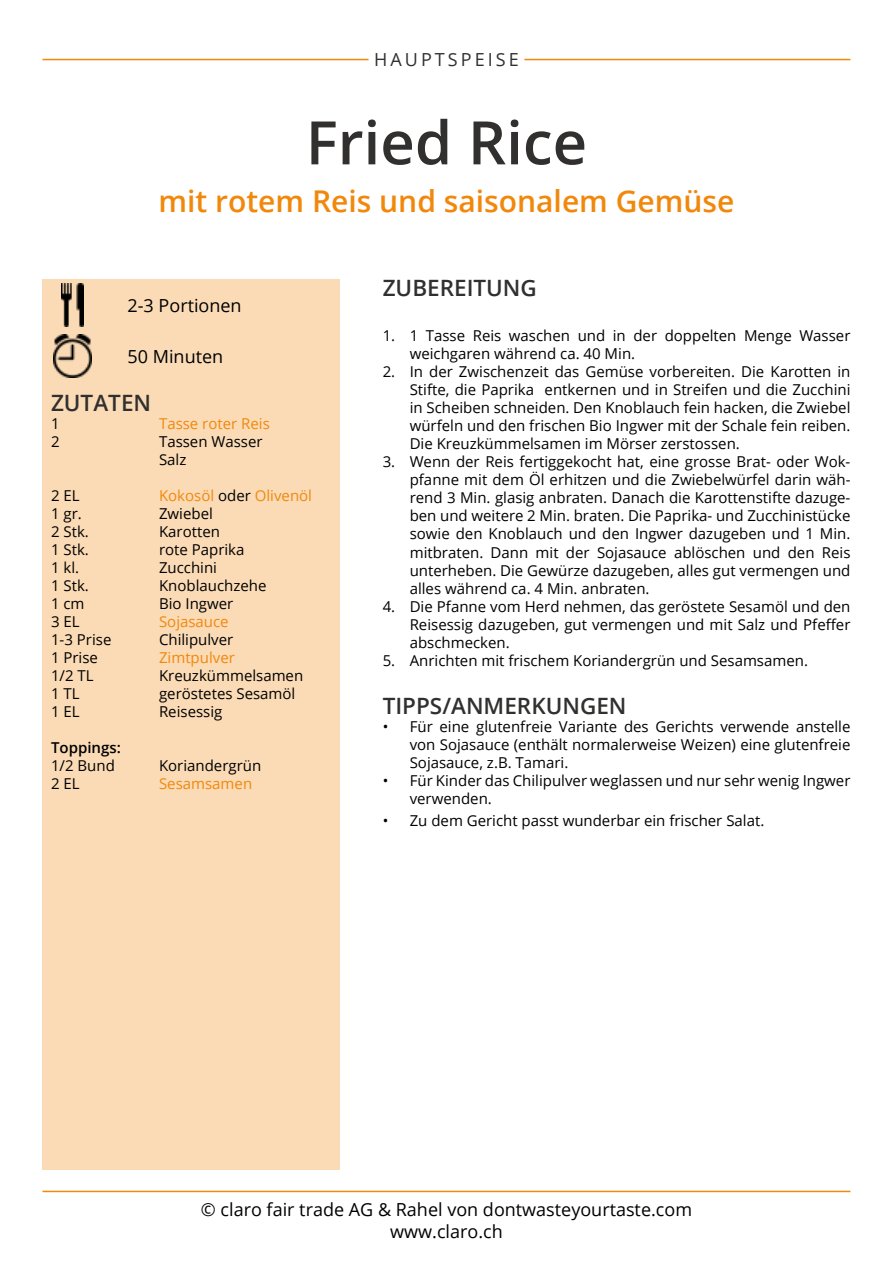
<style>
.page{position:relative;width:893px;height:1263px;background:#fff}
.page>*{position:absolute;margin:0;border:0;box-sizing:border-box;transform-origin:0 0}
.t1{font:600 60px "Open Sans";color:#31302f}
.t2{font:600 30px "Open Sans";color:#f1880c}
.t3{font:600 22.5px "Open Sans";color:#31302f}
.t4{font:18px/21.6px "Open Sans";color:#000;text-align:center}
.t5{font:18px "Open Sans";letter-spacing:.17em;color:#31302f}
.t6{font:15px/18px "Open Sans";color:#000;text-align:justify}
.t7{font:15px "Open Sans";color:#f1880c}
.t8{font:600 15px "Open Sans";color:#000}
.s1{color:#000}
</style>
<div class="page">
<hr style="left:43px;top:59px;width:326px;height:1px;background:#f1880c">
<hr style="left:524px;top:59px;width:326px;height:1px;background:#f1880c">
<div style="left:43px;top:279px;width:297px;height:890px;background:#fadbb6"></div>
<img style="left:61px;top:283px;width:22px;height:43px">
<img style="left:54px;top:334px;width:37px;height:43px">
<hr style="left:43px;top:1191px;width:807px;height:1px;background:#f1880c">
<p class="t5" style="left:374px;top:47px;width:146px">HAUPTSPEISE</p>
<h1 class="t1" style="left:306px;top:101px;width:283px">Fried Rice</h1>
<h2 class="t2" style="left:159px;top:181px;width:577px">mit rotem Reis und saisonalem Gemüse</h2>
<p class="t4" style="left:128px;top:294px;width:116px">2-3 Portionen</p>
<p class="t4" style="left:128px;top:345px;width:97px">50 Minuten</p>
<h3 class="t3" style="left:51px;top:388px;width:102px">ZUTATEN</h3>
<p class="t6" style="left:51px;top:414px;width:10px">1</p>
<p class="t7" style="left:159px;top:414px;width:112px">Tasse roter Reis</p>
<p class="t6" style="left:51px;top:432px;width:10px">2</p>
<p class="t6" style="left:159px;top:432px;width:105px">Tassen Wasser<br>Salz</p>
<p class="t6" style="left:51px;top:486px;width:30px">2 EL</p>
<p class="t7" style="left:159px;top:486px;width:155px">Kokosöl <span class="s1">oder</span> Olivenöl</p>
<p class="t6" style="left:51px;top:504px;width:32px">1 gr.</p>
<p class="t6" style="left:159px;top:504px;width:55px">Zwiebel</p>
<p class="t6" style="left:51px;top:522px;width:39px">2 Stk.</p>
<p class="t6" style="left:159px;top:522px;width:62px">Karotten</p>
<p class="t6" style="left:51px;top:540px;width:39px">1 Stk.</p>
<p class="t6" style="left:159px;top:540px;width:87px">rote Paprika</p>
<p class="t6" style="left:51px;top:558px;width:30px">1 kl.</p>
<p class="t6" style="left:159px;top:558px;width:60px">Zucchini</p>
<p class="t6" style="left:51px;top:576px;width:39px">1 Stk.</p>
<p class="t6" style="left:159px;top:576px;width:109px">Knoblauchzehe</p>
<p class="t6" style="left:51px;top:594px;width:35px">1 cm</p>
<p class="t6" style="left:159px;top:594px;width:76px">Bio Ingwer</p>
<p class="t6" style="left:51px;top:612px;width:30px">3 EL</p>
<p class="t7" style="left:159px;top:612px;width:71px">Sojasauce</p>
<p class="t6" style="left:51px;top:630px;width:62px">1-3 Prise</p>
<p class="t6" style="left:159px;top:630px;width:76px">Chilipulver</p>
<p class="t6" style="left:51px;top:648px;width:48px">1 Prise</p>
<p class="t7" style="left:159px;top:648px;width:77px">Zimtpulver</p>
<p class="t6" style="left:51px;top:666px;width:44px">1/2 TL</p>
<p class="t6" style="left:159px;top:666px;width:146px">Kreuzkümmelsamen</p>
<p class="t6" style="left:51px;top:684px;width:30px">1 TL</p>
<p class="t6" style="left:159px;top:684px;width:138px">geröstetes Sesamöl</p>
<p class="t6" style="left:51px;top:702px;width:30px">1 EL</p>
<p class="t6" style="left:159px;top:702px;width:65px">Reisessig</p>
<p class="t8" style="left:51px;top:737px;width:71px">Toppings:</p>
<p class="t6" style="left:51px;top:756px;width:65px">1/2 Bund</p>
<p class="t6" style="left:159px;top:756px;width:104px">Koriandergrün</p>
<p class="t6" style="left:51px;top:774px;width:30px">2 EL</p>
<p class="t7" style="left:159px;top:774px;width:95px">Sesamsamen</p>
<h3 class="t3" style="left:383px;top:273px;width:156px">ZUBEREITUNG</h3>
<p class="t6" style="left:410px;top:327px;width:442px;text-indent:-27px">1. 1 Tasse Reis waschen und in der doppelten Menge Wasser weichgaren während ca. 40 Min.</p>
<p class="t6" style="left:410px;top:363px;width:442px;text-indent:-27px">2. In der Zwischenzeit das Gemüse vorbereiten. Die Karotten in Stifte, die Paprika entkernen und in Streifen und die Zucchini in Scheiben schneiden. Den Knoblauch fein hacken, die Zwiebel würfeln und den frischen Bio Ingwer mit der Schale fein reiben.<br>Die Kreuzkümmelsamen im Mörser zerstossen.</p>
<p class="t6" style="left:410px;top:453px;width:442px;text-indent:-27px">3. Wenn der Reis fertiggekocht hat, eine grosse Brat- oder Wok&shy;pfanne mit dem Öl erhitzen und die Zwiebelwürfel darin wäh&shy;rend 3 Min. glasig anbraten. Danach die Karottenstifte dazuge&shy;ben und weitere 2 Min. braten. Die Paprika- und Zucchinistücke sowie den Knoblauch und den Ingwer dazugeben und 1 Min. mitbraten. Dann mit der Sojasauce ablöschen und den Reis unterheben. Die Gewürze dazugeben, alles gut vermengen und alles während ca. 4 Min. anbraten.</p>
<p class="t6" style="left:410px;top:597px;width:442px;text-indent:-27px">4. Die Pfanne vom Herd nehmen, das geröstete Sesamöl und den Reisessig dazugeben, gut vermengen und mit Salz und Pfeffer abschmecken.</p>
<p class="t6" style="left:383px;top:651px;width:427px">5. Anrichten mit frischem Koriandergrün und Sesamsamen.</p>
<h3 class="t3" style="left:383px;top:690px;width:245px">TIPPS/ANMERKUNGEN</h3>
<p class="t6" style="left:410px;top:717px;width:442px;text-indent:-27px">• Für eine glutenfreie Variante des Gerichts verwende anstelle von Sojasauce (enthält normalerweise Weizen) eine glutenfreie Sojasauce, z.B. Tamari.</p>
<p class="t6" style="left:410px;top:771px;width:442px;text-indent:-27px">• Für Kinder das Chilipulver weglassen und nur sehr wenig Ingwer verwenden.</p>
<p class="t6" style="left:383px;top:811px;width:383px">• Zu dem Gericht passt wunderbar ein frischer Salat.</p>
<p class="t4" style="left:201px;top:1198px;width:493px">© claro fair trade AG &amp; Rahel von dontwasteyourtaste.com www.claro.ch</p>
</div>
